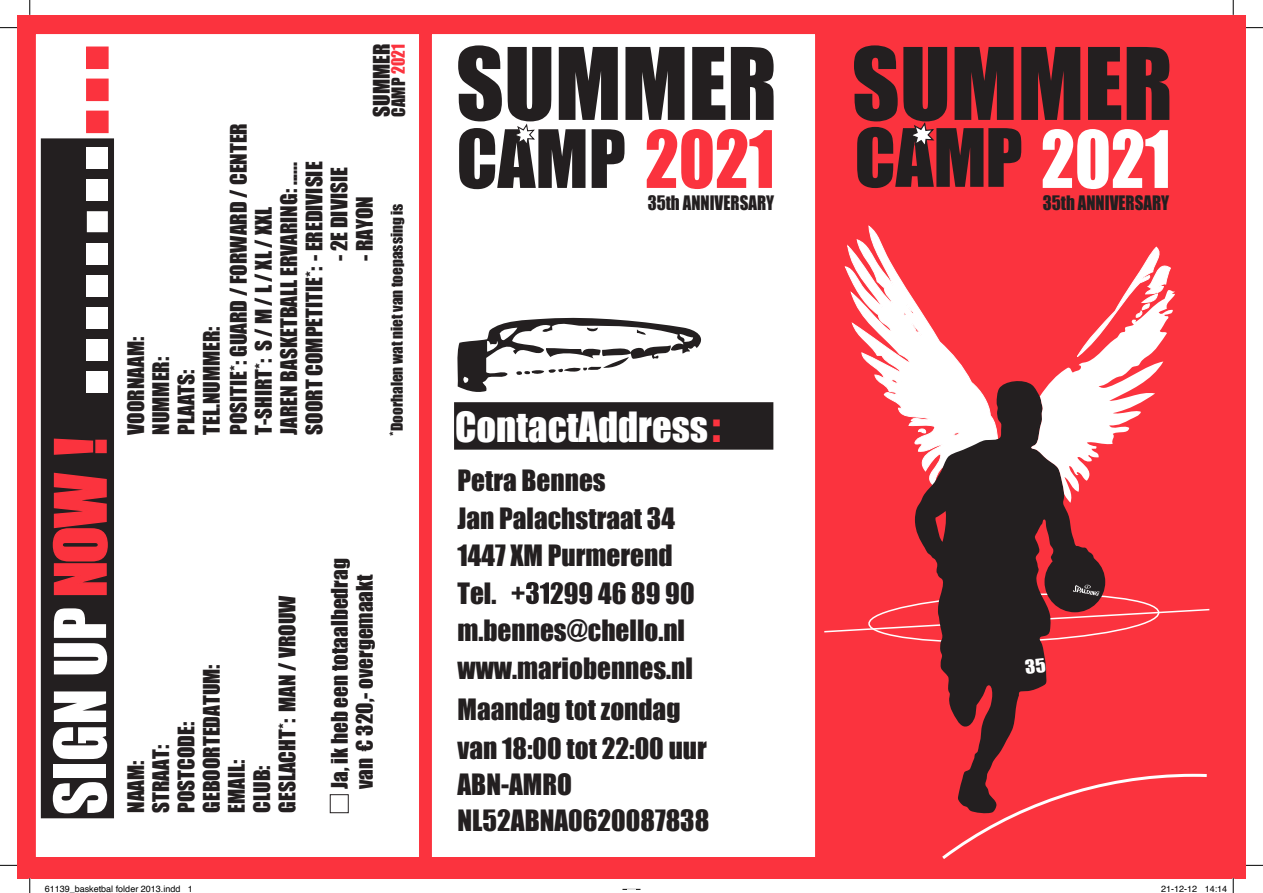
<style>
.page{position:relative;width:1263px;height:893px;background:#fff}
.page>*{position:absolute;margin:0;border:0;box-sizing:border-box;transform-origin:0 0}
.t1{font:92.25px "Impact";color:#231f20}
.t2{font:74.25px "Impact";color:#231f20}
.t3{font:66px "Impact";color:#fff}
.t4{font:38.25px "Impact";color:#fff}
.t5{font:27px/37.5px "Impact";color:#231f20}
.t6{font:21px/25.2px "Impact";color:#231f20}
.t7{font:18.3px "Impact";color:#231f20;scale:.92 1}
.t8{font:17.1px "Impact";color:#231f20}
.t9{font:15px "Impact";color:#231f20}
.t10{font:9px "Helvetica";color:#000}
.s1{font-size:16.8px;color:#fb333e}
.s2{font-size:16.5px}
.s3{font-size:73.05px;color:#fb333e}
.s4{font-size:43.65px;color:#fb333e}
.s5{font-size:73.05px;color:#fff}
</style>
<div class="page">
<div style="left:17px;top:15px;width:1229px;height:863px;background:#fb333e"></div>
<div style="left:825px;top:29px;width:385px;height:832px;background:#fb333e"></div>
<div style="left:427px;top:29px;width:393px;height:833px;background:#fff;border:5px solid #fb333e"></div>
<div style="left:31px;top:29px;width:393px;height:833px;background:#fff;border:5px solid #fb333e"></div>
<div style="left:454px;top:402px;width:319px;height:48px;background:#231f20"></div>
<div style="left:41px;top:138px;width:73px;height:680px;background:#231f20"></div>
<div style="left:86px;top:111px;width:23px;height:22px;background:#fb333e;border:2px solid #fb333e"></div>
<div style="left:86px;top:79px;width:23px;height:22px;background:#fb333e;border:2px solid #fb333e"></div>
<div style="left:87px;top:47px;width:21px;height:21px;background:#fb333e"></div>
<div style="left:86px;top:47px;width:23px;height:22px;border:2px solid #fb333e"></div>
<div style="left:87px;top:147px;width:21px;height:21px;background:#fff"></div>
<div style="left:87px;top:179px;width:21px;height:21px;background:#fff"></div>
<div style="left:87px;top:211px;width:21px;height:21px;background:#fff"></div>
<div style="left:87px;top:243px;width:21px;height:21px;background:#fff"></div>
<div style="left:87px;top:275px;width:21px;height:21px;background:#fff"></div>
<div style="left:87px;top:307px;width:21px;height:21px;background:#fff"></div>
<div style="left:87px;top:339px;width:21px;height:21px;background:#fff"></div>
<div style="left:87px;top:371px;width:21px;height:21px;background:#fff"></div>
<svg style="left:52px;top:472px;width:56px;height:124px"></svg>
<svg style="left:53px;top:438px;width:54px;height:17px"></svg>
<svg style="left:512px;top:582px;width:37px;height:22px"></svg>
<svg style="left:845px;top:226px;width:125px;height:218px"></svg>
<svg style="left:915px;top:378px;width:180px;height:394px"></svg>
<svg style="left:1031px;top:247px;width:144px;height:256px"></svg>
<svg style="left:457px;top:317px;width:245px;height:75px"></svg>
<svg style="left:909px;top:122px;width:25px;height:26px"></svg>
<svg style="left:513px;top:124px;width:22px;height:22px"></svg>
<svg style="left:939px;top:772px;width:271px;height:90px"></svg>
<svg style="left:0;top:27px;width:17px;height:2px"></svg>
<svg style="left:1246px;top:27px;width:17px;height:2px"></svg>
<svg style="left:0;top:864px;width:17px;height:2px"></svg>
<svg style="left:1246px;top:864px;width:17px;height:2px"></svg>
<svg style="left:29px;top:0;width:2px;height:15px"></svg>
<svg style="left:29px;top:878px;width:2px;height:15px"></svg>
<svg style="left:1232px;top:0;width:2px;height:15px"></svg>
<div style="left:1044px;top:552px;width:61px;height:60px;background:#231f20;border-radius:50%"></div>
<svg style="left:622px;top:888px;width:18px;height:2px"></svg>
<svg style="left:1205px;top:878px;width:29px;height:15px"></svg>
<div style="left:330px;top:794px;width:19px;height:19px;border:1px solid #231f20"></div>
<svg style="left:823px;top:584px;width:388px;height:62px"></svg>
<svg style="left:1025px;top:658px;width:21px;height:16px"></svg>
<p class="t6" style="left:123px;top:435px;width:100px;rotate:-90deg">VOORNAAM:</p>
<p class="t6" style="left:148px;top:435px;width:79px;rotate:-90deg">NUMMER:</p>
<p class="t6" style="left:173px;top:435px;width:67px;rotate:-90deg">: STAALP</p>
<p class="t6" style="left:198px;top:435px;width:110px;rotate:-90deg">TEL.NUMMER:</p>
<p class="t6" style="left:368px;top:117px;width:75px;rotate:-90deg">SUMMER</p>
<p class="t8" style="left:385px;top:117px;width:74px;rotate:-90deg">CAMP <span class="s1">2021</span></p>
<p class="t6" style="left:225px;top:435px;width:313px;rotate:-90deg">POSITIE*: GUARD / FORWARD / CENTER</p>
<p class="t6" style="left:251px;top:435px;width:275px;rotate:-90deg">T-SHIRT*: S / M / L / XL / XXL<br>JAREN BASKETBALL ERVARING: ......<br>SOORT COMPETITIE*: - EREDIVISIE</p>
<p class="t6" style="left:326px;top:261px;width:95px;rotate:-90deg">- 2E DIVISIE</p>
<p class="t6" style="left:351px;top:261px;width:67px;rotate:-90deg">- RAYON</p>
<p class="t9" style="left:385px;top:436px;width:234px;rotate:-90deg"><span class="s2">*</span>Doorhalen wat niet van toepassing is</p>
<h3 class="t3" style="left:29px;top:815px;width:209px;rotate:-90deg">SIGN UP</h3>
<p class="t6" style="left:123px;top:813px;width:54px;rotate:-90deg">MAAN :</p>
<p class="t6" style="left:198px;top:813px;width:150px;rotate:-90deg">MUTADETROOBEG :</p>
<p class="t6" style="left:173px;top:813px;width:92px;rotate:-90deg">: EDOCTSOP</p>
<p class="t6" style="left:148px;top:813px;width:69px;rotate:-90deg">: TAARTS</p>
<p class="t6" style="left:274px;top:813px;width:219px;rotate:-90deg">GESLACHT*: MAN / VROUW</p>
<p class="t6" style="left:224px;top:813px;width:55px;rotate:-90deg">ME :LIA : BULC</p>
<p class="t6" style="left:326px;top:789px;width:232px;rotate:-90deg">Ja, ik heb een totaalbedrag van € 320,- overgemaakt</p>
<h1 class="t1" style="left:456px;top:12px;width:323px">SUMMER</h1>
<h2 class="t2" style="left:456px;top:101px;width:320px">CAMP <span class="s3">2021</span></h2>
<p class="t7" style="left:648px;top:189px;width:139px">35th ANNIVERSARY</p>
<h3 class="t4" style="left:455px;top:397px;width:267px">ContactAddress<span class="s4">:</span></h3>
<p class="t5" style="left:457px;top:461px;width:219px">Petra Bennes<br>Jan Palachstraat 34<br>1447 XM Purmerend<br>Tel.</p>
<p class="t5" style="left:457px;top:574px;width:239px;text-indent:93px">299 46 89 90 m.bennes@chello.nl www.mariobennes.nl</p>
<p class="t5" style="left:457px;top:689px;width:251px;line-height:39px">Maandag tot zondag van 18:00 tot 22:00 uur</p>
<p class="t5" style="left:457px;top:766px;width:253px;line-height:36px">ABN-AMRO<br>NL52ABNA0620087838</p>
<h1 class="t1" style="left:852px;top:12px;width:323px">SUMMER</h1>
<h2 class="t2" style="left:854px;top:100px;width:318px">CAMP <span class="s5">2021</span></h2>
<p class="t7" style="left:1043px;top:189px;width:139px">35th ANNIVERSARY</p>
<p class="t10" style="left:45px;top:881px;width:150px">61139_basketbal folder 2013.indd 1</p>
<p class="t10" style="left:1161px;top:881px;width:68px">21-12-12 14:14</p>
</div>
